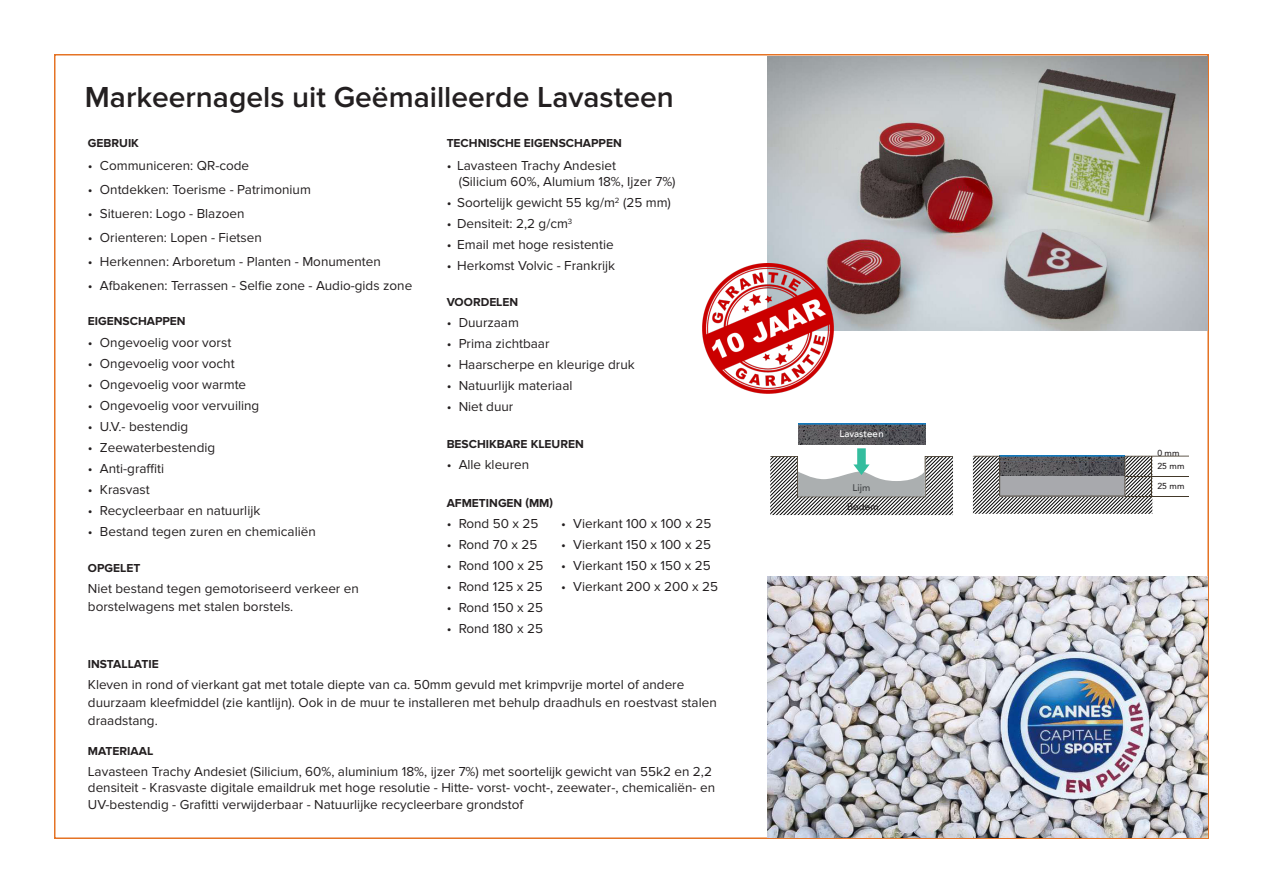
<style>
.page{position:relative;width:1263px;height:893px;background:#fff}
.page>*{position:absolute;margin:0;border:0;box-sizing:border-box;transform-origin:0 0}
.t1{font:600 30px "Proxima Nova";color:#231f20}
.t2{font:13.5px/16.5px "Proxima Nova";color:#231f20}
.t3{font:700 12px "Proxima Nova";color:#231f20}
.t4{font:500 9.6px "Avenir";color:#fff}
.t5{font:500 9.6px "Avenir";color:#231f20}
.t6{font:500 9.6px "Avenir";color:#414446}
.t7{font:500 8.7px/13.8px "Avenir";color:#231f20}
</style>
<div class="page">
<img style="left:767px;top:576px;width:440px;height:261px">
<img style="left:767px;top:56px;width:441px;height:275px">
<img style="left:702px;top:263px;width:131px;height:131px">
<svg style="left:770px;top:448px;width:184px;height:67px"></svg>
<img style="left:798px;top:424px;width:128px;height:20px">
<svg style="left:973px;top:456px;width:216px;height:58px"></svg>
<p class="t1" style="left:85px;top:79px;width:590px">Markeernagels uit Geëmailleerde Lavasteen</p>
<p class="t3" style="left:88px;top:136px;width:53px">GEBRUIK</p>
<p class="t3" style="left:447px;top:136px;width:177px">TECHNISCHE EIGENSCHAPPEN</p>
<p class="t2" style="left:88px;top:157px;width:163px">• Communiceren: QR-code</p>
<p class="t2" style="left:88px;top:181px;width:225px">• Ontdekken: Toerisme - Patrimonium</p>
<p class="t2" style="left:88px;top:205px;width:158px">• Situeren: Logo - Blazoen</p>
<p class="t2" style="left:88px;top:229px;width:175px">• Orienteren: Lopen - Fietsen</p>
<p class="t2" style="left:88px;top:253px;width:294px">• Herkennen: Arboretum - Planten - Monumenten</p>
<p class="t2" style="left:88px;top:277px;width:326px">• Afbakenen: Terrassen - Selfie zone - Audio-gids zone</p>
<p class="t3" style="left:88px;top:314px;width:99px">EIGENSCHAPPEN</p>
<p class="t2" style="left:88px;top:334px;width:145px">• Ongevoelig voor vorst</p>
<p class="t2" style="left:88px;top:355px;width:148px">• Ongevoelig voor vocht</p>
<p class="t2" style="left:88px;top:376px;width:160px">• Ongevoelig voor warmte</p>
<p class="t2" style="left:88px;top:397px;width:173px">• Ongevoelig voor vervuiling</p>
<p class="t2" style="left:88px;top:418px;width:102px">• U.V.- bestendig</p>
<p class="t2" style="left:88px;top:439px;width:129px">• Zeewaterbestendig</p>
<p class="t2" style="left:88px;top:460px;width:78px">• Anti-graffiti</p>
<p class="t2" style="left:88px;top:481px;width:63px">• Krasvast</p>
<p class="t2" style="left:88px;top:502px;width:174px">• Recycleerbaar en natuurlijk</p>
<p class="t2" style="left:88px;top:523px;width:229px">• Bestand tegen zuren en chemicaliën</p>
<p class="t3" style="left:88px;top:561px;width:54px">OPGELET</p>
<p class="t2" style="left:88px;top:580px;width:272px;line-height:18px">Niet bestand tegen gemotoriseerd verkeer en borstelwagens met stalen borstels.</p>
<p class="t3" style="left:88px;top:657px;width:72px">INSTALLATIE</p>
<p class="t2" style="left:459px;top:157px;width:218px;text-indent:-12px">• Lavasteen Trachy Andesiet<br>(Silicium 60%, Alumium 18%, Ijzer 7%)</p>
<p class="t2" style="left:447px;top:195px;width:226px">• Soortelijk gewicht 55 kg/m<sup>2</sup> (25 mm)</p>
<p class="t2" style="left:447px;top:216px;width:127px">• Densiteit: 2,2 g/cm<sup>3</sup></p>
<p class="t2" style="left:447px;top:237px;width:168px">• Email met hoge resistentie</p>
<p class="t2" style="left:447px;top:258px;width:170px">• Herkomst Volvic - Frankrijk</p>
<p class="t3" style="left:447px;top:295px;width:73px">VOORDELEN</p>
<p class="t2" style="left:447px;top:314px;width:74px">• Duurzaam</p>
<p class="t2" style="left:447px;top:335px;width:104px">• Prima zichtbaar</p>
<p class="t2" style="left:447px;top:356px;width:190px">• Haarscherpe en kleurige druk</p>
<p class="t2" style="left:447px;top:377px;width:127px">• Natuurlijk materiaal</p>
<p class="t2" style="left:447px;top:398px;width:68px">• Niet duur</p>
<p class="t3" style="left:447px;top:437px;width:139px">BESCHIKBARE KLEUREN</p>
<p class="t2" style="left:447px;top:457px;width:84px">• Alle kleuren</p>
<p class="t3" style="left:447px;top:496px;width:108px">AFMETINGEN (MM)</p>
<p class="t2" style="left:447px;top:515px;width:93px">• Rond 50 x 25</p>
<p class="t2" style="left:447px;top:536px;width:92px">• Rond 70 x 25</p>
<p class="t2" style="left:447px;top:557px;width:98px">• Rond 100 x 25</p>
<p class="t2" style="left:447px;top:578px;width:98px">• Rond 125 x 25</p>
<p class="t2" style="left:447px;top:599px;width:98px">• Rond 150 x 25</p>
<p class="t2" style="left:447px;top:620px;width:98px">• Rond 180 x 25</p>
<p class="t2" style="left:561px;top:515px;width:152px">• Vierkant 100 x 100 x 25</p>
<p class="t2" style="left:561px;top:536px;width:151px">• Vierkant 150 x 100 x 25</p>
<p class="t2" style="left:561px;top:557px;width:151px">• Vierkant 150 x 150 x 25</p>
<p class="t2" style="left:561px;top:578px;width:158px">• Vierkant 200 x 200 x 25</p>
<p class="t2" style="left:88px;top:675px;width:630px;line-height:18px">Kleven in rond of vierkant gat met totale diepte van ca. 50mm gevuld met krimpvrije mortel of andere duurzaam kleefmiddel (zie kantlijn). Ook in de muur te installeren met behulp draadhuls en roestvast stalen draadstang.</p>
<p class="t3" style="left:88px;top:744px;width:67px">MATERIAAL</p>
<p class="t2" style="left:88px;top:763px;width:629px">Lavasteen Trachy Andesiet (Silicium, 60%, aluminium 18%, ijzer 7%) met soortelijk gewicht van 55k2 en 2,2 densiteit - Krasvaste digitale emaildruk met hoge resolutie - Hitte- vorst- vocht-, zeewater-, chemicaliën- en<br>UV-bestendig - Grafitti verwijderbaar - Natuurlijke recycleerbare grondstof</p>
<p class="t4" style="left:839px;top:425px;width:46px">Lavasteen</p>
<p class="t7" style="left:1157px;top:445px;width:29px">0 mm<br>25 mm</p>
<p class="t6" style="left:852px;top:480px;width:19px">Lijm</p>
<p class="t7" style="left:1157px;top:478px;width:29px">25 mm</p>
<p class="t5" style="left:847px;top:499px;width:33px">Bodem</p>
</div>
